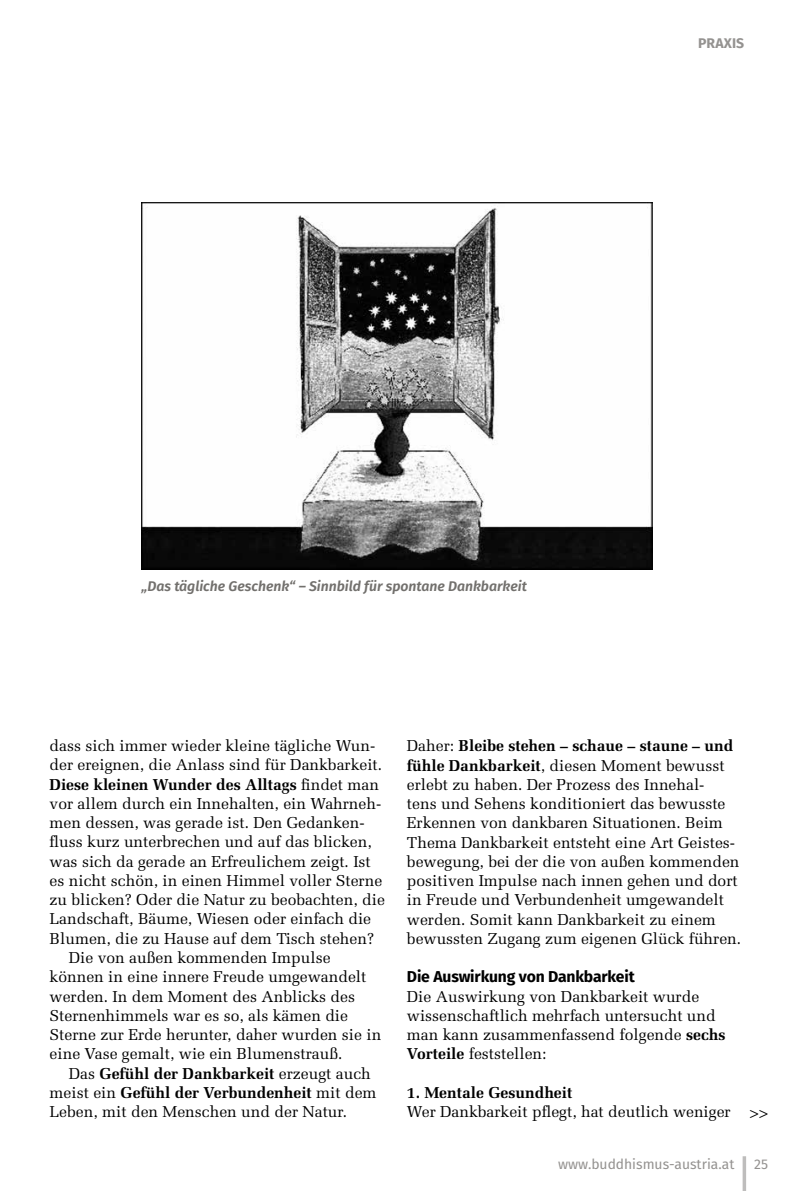
<style>
.page{position:relative;width:794px;height:1191px;background:#fff}
.page>*{position:absolute;margin:0;border:0;box-sizing:border-box;transform-origin:0 0}
.t1{font:15.75px/19.2px "Melior LT Std";color:#000}
.t2{font:700 15.75px "Melior LT Std";color:#000}
.t3{font:700 15.75px "Fira Sans";letter-spacing:-.01em;color:#000}
.t4{font:italic 600 14px "Fira Sans";color:#72706d}
.t5{font:14px "Fira Sans";color:#949290}
.t6{font:700 14px "Fira Sans";letter-spacing:.01em;color:#949290}
.s1{font-weight:400}
.s2{font-weight:700}
</style>
<div class="page">
<svg style="left:742px;top:1156px;width:4px;height:35px"></svg>
<img style="left:141px;top:203px;width:511px;height:366px">
<p class="t6" style="left:698px;top:31px;width:48px">PRAXIS</p>
<p class="t4" style="left:141px;top:574px;width:387px">„Das tägliche Geschenk“ – Sinnbild für spontane Dankbarkeit</p>
<p class="t1" style="left:50px;top:736px;width:327px">dass sich immer wieder kleine tägliche Wun-</p>
<p class="t1" style="left:50px;top:755px;width:334px">der ereignen, die Anlass sind für Dankbarkeit.</p>
<p class="t2" style="left:50px;top:775px;width:331px">Diese kleinen Wunder des Alltags <span class="s1">findet man</span></p>
<p class="t1" style="left:50px;top:794px;width:333px">vor allem durch ein Innehalten, ein Wahrneh-</p>
<p class="t1" style="left:50px;top:813px;width:316px">men dessen, was gerade ist. Den Gedanken-</p>
<p class="t1" style="left:50px;top:832px;width:323px">fluss kurz unterbrechen und auf das blicken,</p>
<p class="t1" style="left:50px;top:851px;width:323px">was sich da gerade an Erfreulichem zeigt. Ist</p>
<p class="t1" style="left:50px;top:871px;width:334px">es nicht schön, in einen Himmel voller Sterne</p>
<p class="t1" style="left:50px;top:890px;width:337px">zu blicken? Oder die Natur zu beobachten, die</p>
<p class="t1" style="left:50px;top:909px;width:323px">Landschaft, Bäume, Wiesen oder einfach die</p>
<p class="t1" style="left:50px;top:928px;width:326px">Blumen, die zu Hause auf dem Tisch stehen?</p>
<p class="t1" style="left:69px;top:948px;width:263px">Die von außen kommenden Impulse</p>
<p class="t1" style="left:50px;top:967px;width:318px">können in eine innere Freude umgewandelt</p>
<p class="t1" style="left:50px;top:986px;width:307px">werden. In dem Moment des Anblicks des</p>
<p class="t1" style="left:50px;top:1005px;width:300px">Sternenhimmels war es so, als kämen die</p>
<p class="t1" style="left:50px;top:1025px;width:333px">Sterne zur Erde herunter, daher wurden sie in</p>
<p class="t1" style="left:50px;top:1044px;width:294px">eine Vase gemalt, wie ein Blumenstrauß.</p>
<p class="t2" style="left:69px;top:1063px;width:303px"><span class="s1">Das</span> Gefühl der Dankbarkeit <span class="s1">erzeugt auch</span></p>
<p class="t2" style="left:50px;top:1083px;width:328px"><span class="s1">meist ein</span> Gefühl der Verbundenheit <span class="s1">mit dem</span></p>
<p class="t1" style="left:50px;top:1102px;width:299px">Leben, mit den Menschen und der Natur.</p>
<p class="t1" style="left:407px;top:736px;width:336px">Daher: <span class="s2">Bleibe stehen – schaue – staune – und fühle Dankbarkeit</span>, diesen Moment bewusst erlebt zu haben. Der Prozess des Innehal-<br>tens und Sehens konditioniert das bewusste Erkennen von dankbaren Situationen. Beim Thema Dankbarkeit entsteht eine Art Geistes&shy;bewegung, bei der die von außen kommenden positiven Impulse nach innen gehen und dort in Freude und Verbundenheit umgewandelt werden. Somit kann Dankbarkeit zu einem bewussten Zugang zum eigenen Glück führen.</p>
<p class="t3" style="left:407px;top:963px;width:229px">Die Auswirkung von Dankbarkeit</p>
<p class="t1" style="left:407px;top:986px;width:320px">Die Auswirkung von Dankbarkeit wurde wissenschaftlich mehrfach untersucht und man kann zusammenfassend folgende <span class="s2">sechs Vorteile</span> feststellen:</p>
<p class="t2" style="left:407px;top:1083px;width:167px">1. Mentale Gesundheit</p>
<p class="t1" style="left:407px;top:1102px;width:325px">Wer Dankbarkeit pflegt, hat deutlich weniger</p>
<p class="t1" style="left:749px;top:1103px;width:21px">&gt;&gt;</p>
<p class="t5" style="left:558px;top:1153px;width:178px">www.buddhismus-austria.at</p>
<p class="t5" style="left:754px;top:1153px;width:15px">25</p>
</div>
